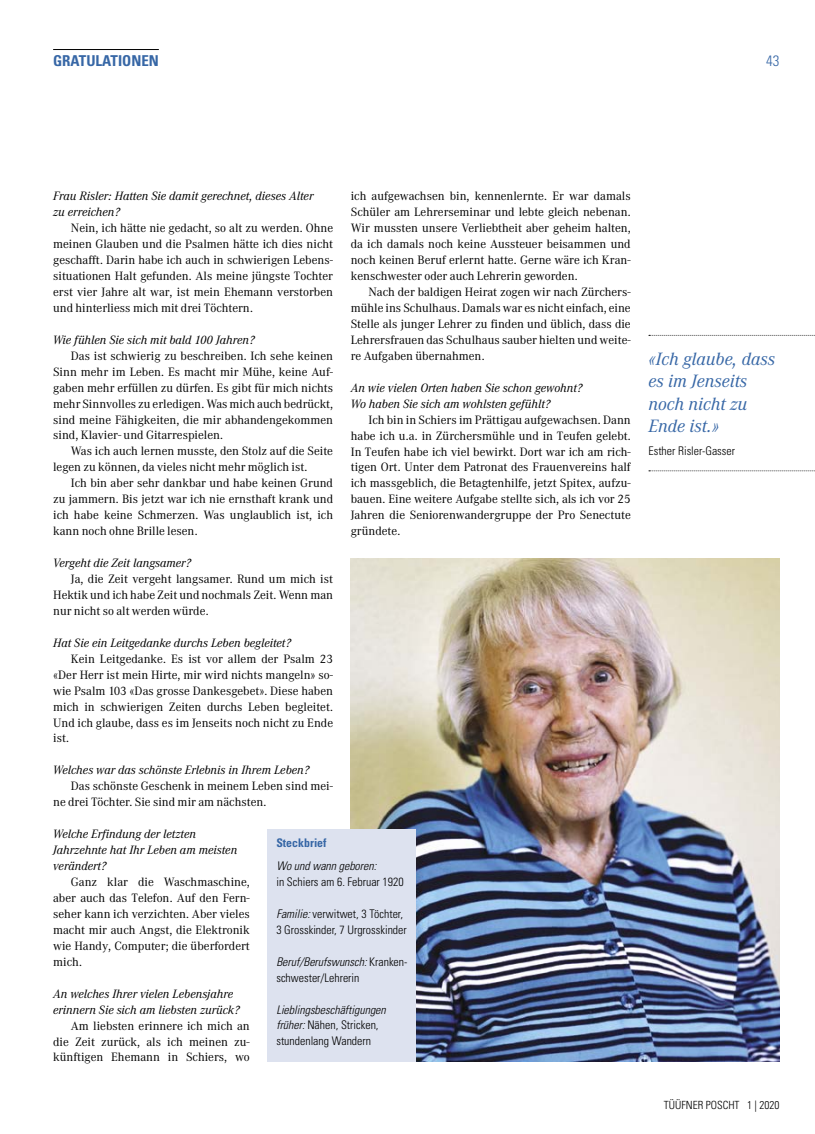
<style>
.page{position:relative;width:815px;height:1134px;background:#fff}
.page>*{position:absolute;margin:0;border:0;box-sizing:border-box;transform-origin:0 0}
.t1{font:italic 17.5px/22.5px "Corporate ABQ";color:#3767a6}
.t2{font:700 condensed 15px "Univers LT Std";color:#3767a6}
.t3{font:300 condensed 15px "Univers LT Std";color:#3767a6}
.t4{font:11.88px/16px "Corporate ABQ";color:#000;text-align:justify}
.t5{font:italic 11.88px/16px "Corporate ABQ";color:#000}
.t6{font:300 condensed 11.88px/16px "Univers LT Std";color:#000}
.t7{font:italic 300 condensed 11.88px "Univers LT Std";color:#000}
.t8{font:700 condensed 11.88px "Univers LT Std";color:#3767a6}
.t9{font:300 condensed 11.25px "Univers LT Std";color:#000}
.s1{font-style:italic}
</style>
<div class="page">
<hr style="left:53px;top:49px;width:106px;height:1px;background:#000">
<img style="left:351px;top:558px;width:429px;height:503px">
<div style="left:268px;top:829px;width:148px;height:232px;background:#dde2ef"></div>
<svg style="left:649px;top:335px;width:166px;height:1px"></svg>
<svg style="left:649px;top:470px;width:166px;height:1px"></svg>
<p class="t2" style="left:53px;top:51px;width:107px">GRATULATIONEN</p>
<p class="t3" style="left:766px;top:51px;width:15px">43</p>
<p class="t5" style="left:53px;top:188px;width:262px">Frau Risler: Hatten Sie damit gerechnet, dieses Alter zu erreichen?</p>
<p class="t4" style="left:53px;top:220px;width:281px;text-indent:18px">Nein, ich hätte nie gedacht, so alt zu werden. Ohne meinen Glauben und die Psalmen hätte ich dies nicht geschafft. Darin habe ich auch in schwierigen Lebens&shy;situationen Halt gefunden. Als meine jüngste Tochter erst vier Jahre alt war, ist mein Ehemann verstorben und hinterliess mich mit drei Töchtern.</p>
<p class="t5" style="left:53px;top:332px;width:203px">Wie fühlen Sie sich mit bald 100 Jahren?</p>
<p class="t4" style="left:53px;top:348px;width:281px;text-indent:18px">Das ist schwierig zu beschreiben. Ich sehe keinen Sinn mehr im Leben. Es macht mir Mühe, keine Auf&shy;gaben mehr erfüllen zu dürfen. Es gibt für mich nichts mehr Sinnvolles zu erledigen. Was mich auch bedrückt, sind meine Fähigkeiten, die mir abhandengekommen sind, Klavier- und Gitarrespielen.</p>
<p class="t4" style="left:53px;top:443px;width:281px;text-indent:18px">Was ich auch lernen musste, den Stolz auf die Seite legen zu können, da vieles nicht mehr möglich ist.</p>
<p class="t4" style="left:53px;top:475px;width:281px;text-indent:18px">Ich bin aber sehr dankbar und habe keinen Grund zu jammern. Bis jetzt war ich nie ernsthaft krank und ich habe keine Schmerzen. Was unglaublich ist, ich kann noch ohne Brille lesen.</p>
<p class="t5" style="left:53px;top:555px;width:140px">Vergeht die Zeit langsamer?</p>
<p class="t4" style="left:53px;top:571px;width:281px;text-indent:18px">Ja, die Zeit vergeht langsamer. Rund um mich ist Hektik und ich habe Zeit und nochmals Zeit. Wenn man nur nicht so alt werden würde.</p>
<p class="t5" style="left:53px;top:635px;width:240px">Hat Sie ein Leitgedanke durchs Leben begleitet?</p>
<p class="t4" style="left:53px;top:651px;width:281px;text-indent:18px">Kein Leitgedanke. Es ist vor allem der Psalm 23 «Der Herr ist mein Hirte, mir wird nichts mangeln» so&shy;wie Psalm 103 «Das grosse Dankesgebet». Diese haben mich in schwierigen Zeiten durchs Leben begleitet.<br>Und ich glaube, dass es im Jenseits noch nicht zu Ende ist.</p>
<p class="t5" style="left:53px;top:762px;width:258px">Welches war das schönste Erlebnis in Ihrem Leben?</p>
<p class="t4" style="left:53px;top:778px;width:281px;text-indent:18px">Das schönste Geschenk in meinem Leben sind mei&shy;ne drei Töchter. Sie sind mir am nächsten.</p>
<p class="t5" style="left:53px;top:826px;width:186px">Welche Erfindung der letzten<br>Jahrzehnte hat Ihr Leben am meisten verändert?</p>
<p class="t4" style="left:53px;top:874px;width:198px;text-indent:18px">Ganz klar die Waschmaschine, aber auch das Telefon. Auf den Fern&shy;seher kann ich verzichten. Aber vieles macht mir auch Angst, die Elektronik wie Handy, Computer; die überfordert mich.</p>
<p class="t5" style="left:53px;top:985px;width:188px">An welches Ihrer vielen Lebensjahre erinnern Sie sich am liebsten zurück?</p>
<p class="t4" style="left:53px;top:1017px;width:198px;text-indent:18px">Am liebsten erinnere ich mich an die Zeit zurück, als ich meinen zu&shy;künftigen Ehemann in Schiers, wo</p>
<p class="t4" style="left:351px;top:188px;width:281px">ich aufgewachsen bin, kennenlernte. Er war damals Schüler am Lehrerseminar und lebte gleich nebenan.<br>Wir mussten unsere Verliebtheit aber geheim halten, da ich damals noch keine Aussteuer beisammen und noch keinen Beruf erlernt hatte. Gerne wäre ich Kran&shy;kenschwester oder auch Lehrerin geworden.</p>
<p class="t4" style="left:351px;top:284px;width:281px;text-indent:18px">Nach der baldigen Heirat zogen wir nach Zürchers&shy;mühle ins Schulhaus. Damals war es nicht einfach, eine Stelle als junger Lehrer zu finden und üblich, dass die Lehrersfrauen das Schulhaus sauber hielten und weite&shy;re Aufgaben übernahmen.</p>
<p class="t5" style="left:351px;top:380px;width:234px">An wie vielen Orten haben Sie schon gewohnt?<br>Wo haben Sie sich am wohlsten gefühlt?</p>
<p class="t4" style="left:351px;top:412px;width:281px;text-indent:18px">Ich bin in Schiers im Prättigau aufgewachsen. Dann habe ich u.a. in Zürchersmühle und in Teufen gelebt.<br>In Teufen habe ich viel bewirkt. Dort war ich am rich&shy;tigen Ort. Unter dem Patronat des Frauenvereins half ich massgeblich, die Betagtenhilfe, jetzt Spitex, aufzu&shy;bauen. Eine weitere Aufgabe stellte sich, als ich vor 25<br>Jahren die Seniorenwandergruppe der Pro Senectute gründete.</p>
<p class="t8" style="left:276px;top:835px;width:52px">Steckbrief</p>
<p class="t7" style="left:276px;top:859px;width:101px">Wo und wann geboren:</p>
<p class="t6" style="left:276px;top:874px;width:129px">in Schiers am 6. Februar 1920</p>
<p class="t6" style="left:276px;top:906px;width:132px"><span class="s1">Familie:</span> verwitwet, 3 Töchter,<br>3 Grosskinder, 7 Urgrosskinder</p>
<p class="t6" style="left:276px;top:953px;width:133px"><span class="s1">Beruf/Berufswunsch:</span> Kranken&shy;schwester/Lehrerin</p>
<p class="t6" style="left:276px;top:1001px;width:111px"><span class="s1">Lieblingsbeschäftigungen früher:</span> Nähen, Stricken, stundenlang Wandern</p>
<h1 class="t1" style="left:648px;top:347px;width:128px">«Ich glaube, dass es im Jenseits noch nicht zu<br>Ende ist.»</h1>
<p class="t6" style="left:648px;top:442px;width:88px">Esther Risler-Gasser</p>
<p class="t9" style="left:664px;top:1098px;width:117px">TÜÜFNER POSCHT 1 | 2020</p>
</div>
